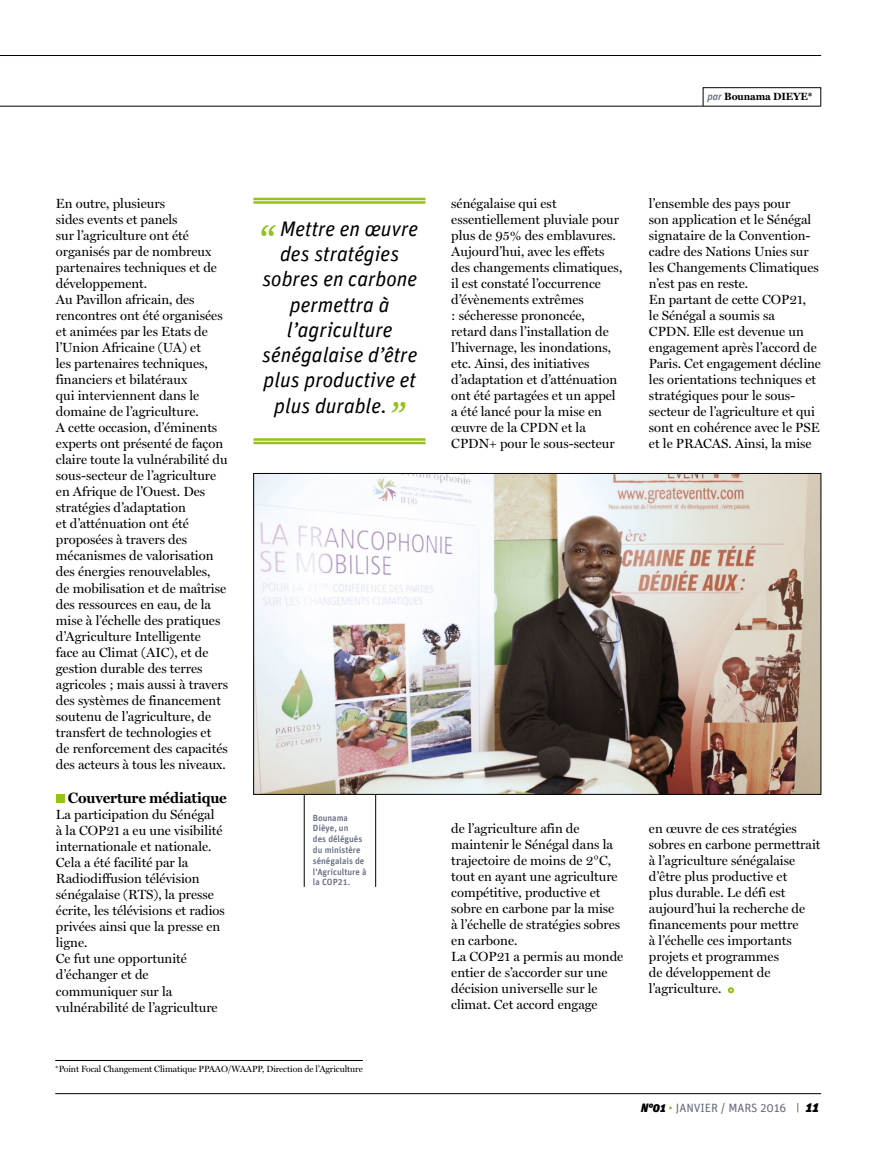
<style>
.page{position:relative;width:893px;height:1149px;background:#fff}
.page>*{position:absolute;margin:0;border:0;box-sizing:border-box;transform-origin:0 0}
.t1{font:21px "Unit Regular Italic TF";color:#000}
.t2{font:700 15px "Miller Text";letter-spacing:-.01em;color:#000}
.t3{font:italic 900 13.5px "Unit";color:#000}
.t4{font:13.35px/16px "Miller Display";color:#000}
.t5{font:12px "Unit";color:#666e80}
.t6{font:700 10.5px "Miller Text";letter-spacing:-.01em;color:#000}
.t7{font:9px/10.8px "Unit Medium TF";color:#666e80}
.t8{font:9px "Miller Display";letter-spacing:-.01em;color:#000}
.s1{font-family:"Unit Medium Italic TF";font-weight:400;color:#666e80}
.s2{font-weight:900;font-style:italic;color:#000}
.s3{font-family:"Unit Regular TF";color:#96c11e}
</style>
<div class="page">
<hr style="left:55px;top:1092px;width:766px;height:1px;background:#000">
<hr style="left:0;top:55px;width:821px;height:1px;background:#000">
<hr style="left:0;top:106px;width:821px;height:1px;background:#000">
<div style="left:703px;top:87px;width:118px;height:19px;border:1px solid #000"></div>
<div style="left:56px;top:794px;width:9px;height:8px;background:#96c11e"></div>
<svg style="left:728px;top:987px;width:6px;height:6px"></svg>
<svg style="left:261px;top:225px;width:15px;height:11px"></svg>
<svg style="left:392px;top:402px;width:13px;height:10px"></svg>
<svg style="left:253px;top:198px;width:172px;height:6px"></svg>
<hr style="left:253px;top:200px;width:172px;height:1px;background:#fff">
<svg style="left:254px;top:438px;width:172px;height:6px"></svg>
<hr style="left:254px;top:440px;width:172px;height:1px;background:#fff">
<img style="left:255px;top:475px;width:564px;height:317px">
<hr style="left:375px;top:794px;width:1px;height:92px;background:#000">
<hr style="left:304px;top:794px;width:1px;height:92px;background:#000">
<hr style="left:55px;top:1059px;width:308px;height:1px;background:#000">
<p class="t6" style="left:708px;top:90px;width:106px"><span class="s1">par</span> Bounama DIEYE*</p>
<p class="t4" style="left:56px;top:195px;width:174px">En outre, plusieurs<br>sides events et panels<br>sur l’agriculture ont été organisés par de nombreux partenaires techniques et de développement.<br>Au Pavillon africain, des rencontres ont été organisées et animées par les Etats de l’Union Africaine (UA) et<br>les partenaires techniques, financiers et bilatéraux<br>qui interviennent dans le domaine de l’agriculture.<br>A cette occasion, d’éminents experts ont présenté de façon claire toute la vulnérabilité du sous-secteur de l’agriculture en Afrique de l’Ouest. Des stratégies d’adaptation<br>et d’atténuation ont été proposées à travers des mécanismes de valorisation des énergies renouvelables,<br>de mobilisation et de maîtrise des ressources en eau, de la mise à l’échelle des pratiques d’Agriculture Intelligente<br>face au Climat (AIC), et de gestion durable des terres agricoles ; mais aussi à travers des systèmes de financement soutenu de l’agriculture, de transfert de technologies et de renforcement des capacités des acteurs à tous les niveaux.</p>
<p class="t2" style="left:68px;top:788px;width:161px">Couverture médiatique</p>
<p class="t4" style="left:56px;top:806px;width:170px">La participation du Sénégal<br>à la COP21 a eu une visibilité internationale et nationale.<br>Cela a été facilité par la<br>Radiodiffusion télévision sénégalaise (RTS), la presse écrite, les télévisions et radios privées ainsi que la presse en ligne.<br>Ce fut une opportunité d’échanger et de communiquer sur la vulnérabilité de l’agriculture</p>
<h1 class="t1" style="left:280px;top:217px;width:139px">Mettre en œuvre</h1>
<h1 class="t1" style="left:280px;top:242px;width:121px">des stratégies</h1>
<h1 class="t1" style="left:262px;top:268px;width:156px">sobres en carbone</h1>
<h1 class="t1" style="left:290px;top:293px;width:101px">permettra à</h1>
<h1 class="t1" style="left:287px;top:318px;width:107px">l’agriculture</h1>
<h1 class="t1" style="left:262px;top:343px;width:157px">sénégalaise d’être</h1>
<h1 class="t1" style="left:264px;top:368px;width:154px">plus productive et</h1>
<h1 class="t1" style="left:274px;top:394px;width:115px">plus durable.</h1>
<p class="t7" style="left:313px;top:812px;width:55px">Bounama<br>Dièye, un<br>des délégués du ministère sénégalais de l'Agriculture à la COP21.</p>
<p class="t8" style="left:55px;top:1063px;width:309px">*Point Focal Changement Climatique PPAAO/WAAPP, Direction de l’Agriculture</p>
<p class="t4" style="left:451px;top:195px;width:173px">sénégalaise qui est essentiellement pluviale pour plus de 95% des emblavures.<br>Aujourd’hui, avec les effets des changements climatiques, il est constaté l’occurrence d’évènements extrêmes<br>: sécheresse prononcée, retard dans l’installation de l’hivernage, les inondations, etc. Ainsi, des initiatives d’adaptation et d’atténuation ont été partagées et un appel a été lancé pour la mise en œuvre de la CPDN et la<br>CPDN+ pour le sous-secteur</p>
<p class="t4" style="left:649px;top:195px;width:174px">l’ensemble des pays pour<br>son application et le Sénégal signataire de la Convention&shy;cadre des Nations Unies sur les Changements Climatiques n’est pas en reste.<br>En partant de cette COP21,<br>le Sénégal a soumis sa<br>CPDN. Elle est devenue un engagement après l’accord de<br>Paris. Cet engagement décline les orientations techniques et stratégiques pour le sous&shy;secteur de l’agriculture et qui sont en cohérence avec le PSE et le PRACAS. Ainsi, la mise</p>
<p class="t4" style="left:451px;top:820px;width:174px">de l’agriculture afin de maintenir le Sénégal dans la trajectoire de moins de 2°C, tout en ayant une agriculture compétitive, productive et sobre en carbone par la mise à l’échelle de stratégies sobres en carbone.<br>La COP21 a permis au monde entier de s’accorder sur une décision universelle sur le climat. Cet accord engage</p>
<p class="t4" style="left:649px;top:820px;width:173px">en œuvre de ces stratégies sobres en carbone permettrait à l’agriculture sénégalaise d’être plus productive et<br>plus durable. Le défi est aujourd’hui la recherche de financements pour mettre<br>à l’échelle ces importants projets et programmes<br>de développement de l’agriculture.</p>
<p class="t5" style="left:641px;top:1102px;width:147px"><span class="s2">N°01</span> <span class="s3">•</span> JANVIER / MARS 2016</p>
<p class="t3" style="left:806px;top:1099px;width:14px">11</p>
</div>
